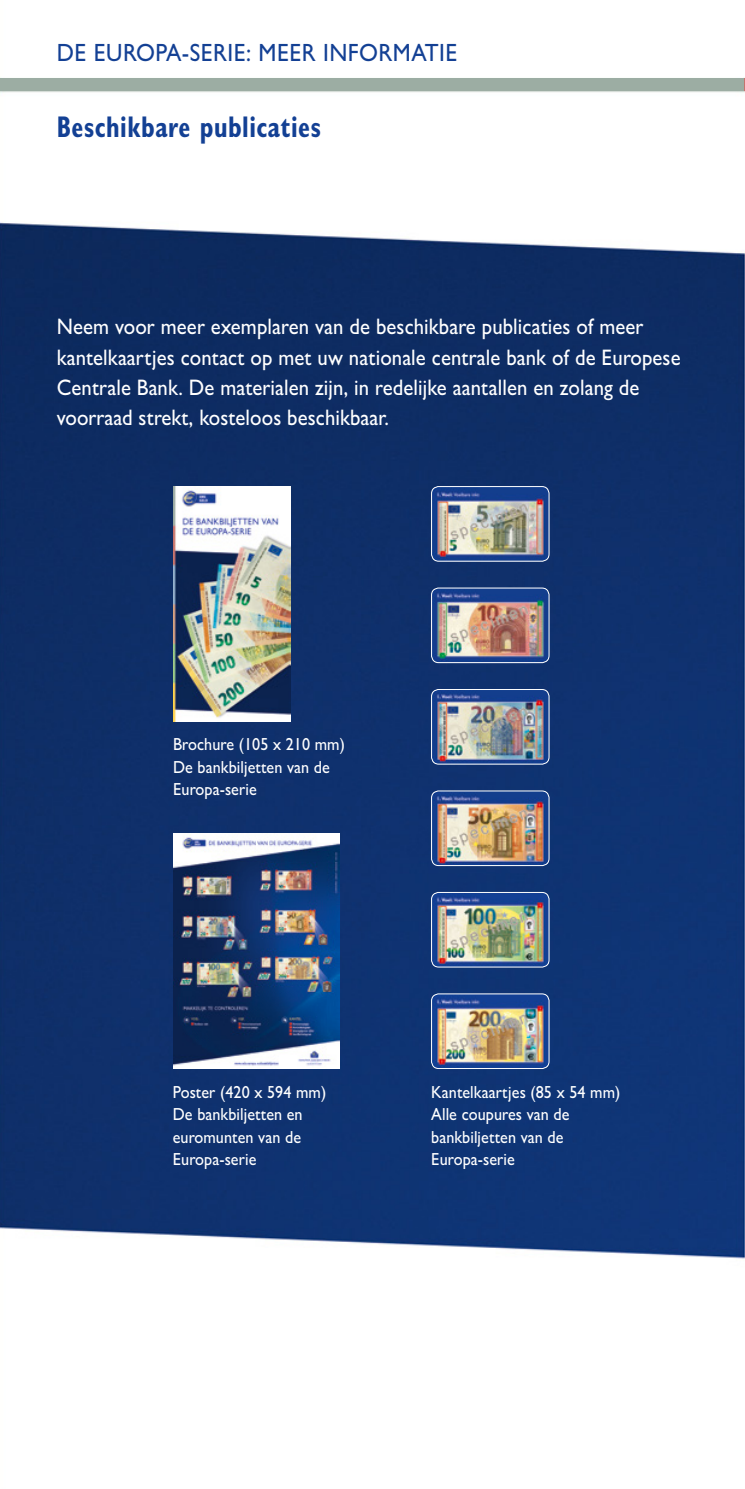
<style>
.page{position:relative;width:745px;height:1489px;background:#fff}
.page>*{position:absolute;margin:0;border:0;box-sizing:border-box;transform-origin:0 0}
.t1{font:700 condensed 30px "Gill Sans MT Pro";letter-spacing:.02em;color:#134094;scale:.85 1}
.t2{font:500 25px "Gill Sans MT Pro";letter-spacing:.02em;color:#134094;scale:.92 1}
.t3{font:500 22.5px/30.5px "Gill Sans MT Pro";letter-spacing:.005em;color:#fff;scale:.92 1}
.t4{font:500 17.5px/22.5px "Gill Sans MT Pro";letter-spacing:.005em;color:#fff;scale:.92 1}
</style>
<div class="page">
<img style="left:0;top:77px;width:744px;height:1182px">
<div style="left:0;top:79px;width:744px;height:12px;background:#9cada3"></div>
<img style="left:431px;top:486px;width:117px;height:75px">
<div style="left:431px;top:486px;width:118px;height:75px;border:1px solid #fff;border-radius:7px"></div>
<img style="left:431px;top:689px;width:117px;height:75px">
<div style="left:431px;top:689px;width:118px;height:75px;border:1px solid #fff;border-radius:7px"></div>
<img style="left:431px;top:892px;width:117px;height:75px">
<div style="left:431px;top:892px;width:118px;height:75px;border:1px solid #fff;border-radius:7px"></div>
<img style="left:431px;top:588px;width:117px;height:74px">
<div style="left:431px;top:587px;width:118px;height:76px;border:1px solid #fff;border-radius:7px"></div>
<img style="left:431px;top:791px;width:117px;height:74px">
<div style="left:431px;top:790px;width:118px;height:75px;border:1px solid #fff;border-radius:7px"></div>
<img style="left:431px;top:993px;width:117px;height:75px">
<div style="left:431px;top:993px;width:118px;height:75px;border:1px solid #fff;border-radius:7px"></div>
<img style="left:173px;top:833px;width:166px;height:235px">
<img style="left:173px;top:486px;width:117px;height:235px">
<p class="t2" style="left:57px;top:37px;width:437px">DE EUROPA-SERIE: MEER INFORMATIE</p>
<h1 class="t1" style="left:57px;top:109px;width:312px">Beschikbare publicaties</h1>
<p class="t3" style="left:57px;top:311px;width:679px">Neem voor meer exemplaren van de beschikbare publicaties of meer kantelkaartjes contact op met uw nationale centrale bank of de Europese Centrale Bank. De materialen zijn, in redelijke aantallen en zolang de voorraad strekt, kosteloos beschikbaar.</p>
<p class="t4" style="left:173px;top:732px;width:188px">Brochure (105 x 210 mm)<br>De bankbiljetten van de<br>Europa-serie</p>
<p class="t4" style="left:173px;top:1080px;width:168px">Poster (420 x 594 mm)<br>De bankbiljetten en euromunten van de<br>Europa-serie</p>
<p class="t4" style="left:431px;top:1080px;width:207px">Kantelkaartjes (85 x 54 mm)<br>Alle coupures van de bankbiljetten van de<br>Europa-serie</p>
</div>
